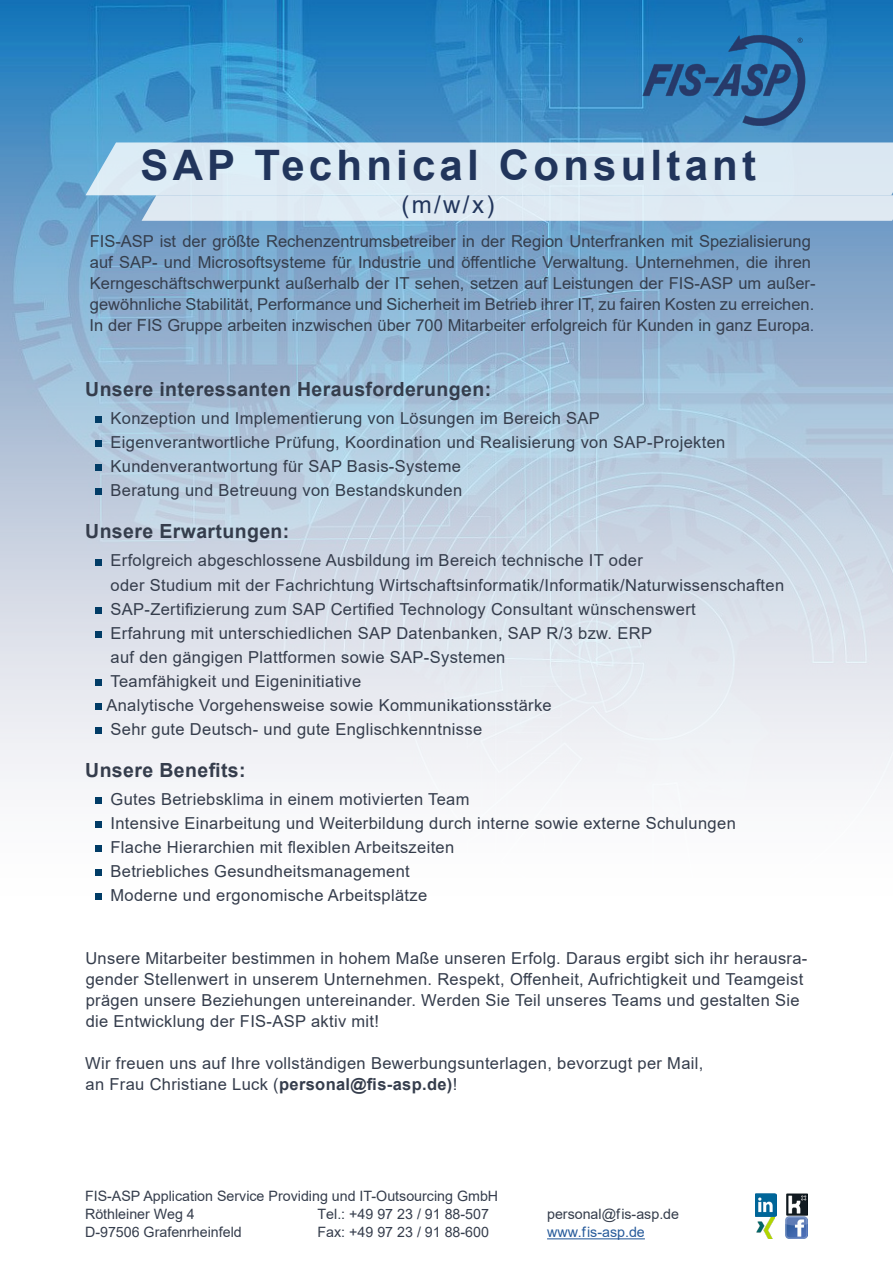
<style>
.page{position:relative;width:893px;height:1276px;background:#fff}
.page>*{position:absolute;margin:0;border:0;box-sizing:border-box;transform-origin:0 0}
.t1{font:700 42px "Arial";letter-spacing:.1em;color:#21355c}
.t2{font:24px "Arial";color:#21355c}
.t3{font:700 19.5px "Arial";letter-spacing:.02em;color:#353d4c}
.t4{font:16.5px/24px "Arial";letter-spacing:.02em;color:#353d4c}
.t5{font:16.5px/21px "Arial";color:#353e4d}
.t6{font:14.25px/18px "Arial";color:#353d4c}
.t7{font:14.25px "Arial";color:#275b9b}
.s1{font-family:"Arial Narrow";color:#21355c}
.s2{font-weight:700}
</style>
<div class="page">
<img style="left:0;top:0;width:893px;height:900px">
<svg style="left:96px;top:417px;width:6px;height:6px"></svg>
<svg style="left:96px;top:441px;width:6px;height:6px"></svg>
<svg style="left:96px;top:465px;width:6px;height:6px"></svg>
<svg style="left:96px;top:489px;width:6px;height:6px"></svg>
<svg style="left:96px;top:559px;width:6px;height:6px"></svg>
<svg style="left:96px;top:607px;width:6px;height:6px"></svg>
<svg style="left:96px;top:631px;width:6px;height:6px"></svg>
<svg style="left:96px;top:679px;width:6px;height:6px"></svg>
<svg style="left:96px;top:703px;width:6px;height:6px"></svg>
<svg style="left:96px;top:727px;width:6px;height:6px"></svg>
<div style="left:96px;top:797px;width:6px;height:7px;background:#013c66"></div>
<div style="left:96px;top:821px;width:6px;height:7px;background:#013c66"></div>
<div style="left:96px;top:845px;width:6px;height:7px;background:#013c66"></div>
<div style="left:96px;top:869px;width:6px;height:7px;background:#013c66"></div>
<div style="left:96px;top:893px;width:6px;height:7px;background:#013c66"></div>
<svg style="left:86px;top:142px;width:807px;height:79px;background:#d6e6f1"></svg>
<hr style="left:547px;top:1238px;width:98px;height:1px;background:#275b9b">
<img style="left:786px;top:1193px;width:22px;height:45px">
<img style="left:756px;top:1194px;width:20px;height:44px">
<img style="left:637px;top:21px;width:171px;height:108px">
<h1 class="t1" style="left:141px;top:136px;width:617px">SAP Technical Consultant</h1>
<h2 class="t2" style="left:401px;top:188px;width:95px">(m/w/x)</h2>
<p class="t5" style="left:90px;top:231px;width:727px">FIS-ASP ist der größte Rechenzentrumsbetreiber in der Region Unterfranken mit Spezialisierung auf SAP- und Microsoftsysteme für Industrie und öffentliche Verwaltung. Unternehmen, die ihren Kerngeschäftschwerpunkt außerhalb der IT sehen, setzen auf Leistungen der FIS-ASP um außer&shy;gewöhnliche Stabilität, Performance und Sicherheit im Betrieb ihrer IT, zu fairen Kosten zu erreichen.<br>In der FIS Gruppe arbeiten inzwischen über 700 Mitarbeiter erfolgreich für Kunden in ganz Europa<span class="s1">.</span></p>
<p class="t3" style="left:85px;top:375px;width:407px">Unsere interessanten Herausforderungen:</p>
<p class="t4" style="left:111px;top:406px;width:616px">Konzeption und Implementierung von Lösungen im Bereich SAP Eigenverantwortliche Prüfung, Koordination und Realisierung von SAP-Projekten Kundenverantwortung für SAP Basis-Systeme<br>Beratung und Betreuung von Bestandskunden</p>
<p class="t3" style="left:85px;top:517px;width:206px">Unsere Erwartungen:</p>
<p class="t4" style="left:106px;top:548px;width:679px">Erfolgreich abgeschlossene Ausbildung im Bereich technische IT oder<br>oder Studium mit der Fachrichtung Wirtschaftsinformatik/Informatik/Naturwissenschaften SAP-Zertifizierung zum SAP Certified Technology Consultant wünschenswert<br>Erfahrung mit unterschiedlichen SAP Datenbanken, SAP R/3 bzw. ERP<br>auf den gängigen Plattformen sowie SAP-Systemen<br>Teamfähigkeit und Eigeninitiative<br>Analytische Vorgehensweise sowie Kommunikationsstärke<br>Sehr gute Deutsch- und gute Englischkenntnisse</p>
<p class="t3" style="left:85px;top:756px;width:162px">Unsere Benefits:</p>
<p class="t4" style="left:111px;top:787px;width:627px">Gutes Betriebsklima in einem motivierten Team<br>Intensive Einarbeitung und Weiterbildung durch interne sowie externe Schulungen Flache Hierarchien mit flexiblen Arbeitszeiten<br>Betriebliches Gesundheitsmanagement<br>Moderne und ergonomische Arbeitsplätze</p>
<p class="t4" style="left:85px;top:947px;width:724px;line-height:21px">Unsere Mitarbeiter bestimmen in hohem Maße unseren Erfolg. Daraus ergibt sich ihr herausra&shy;gender Stellenwert in unserem Unternehmen. Respekt, Offenheit, Aufrichtigkeit und Teamgeist prägen unsere Beziehungen untereinander. Werden Sie Teil unseres Teams und gestalten Sie die Entwicklung der FIS-ASP aktiv mit!</p>
<p class="t4" style="left:85px;top:1052px;width:620px;line-height:21px">Wir freuen uns auf Ihre vollständigen Bewerbungsunterlagen, bevorzugt per Mail, an Frau Christiane Luck (<span class="s2">personal@fis-asp.de)</span>!</p>
<p class="t6" style="left:85px;top:1187px;width:415px">FIS-ASP Application Service Providing und IT-Outsourcing GmbH<br>Röthleiner Weg 4</p>
<p class="t6" style="left:318px;top:1205px;width:173px">Tel.: +49 97 23 / 91 88-507</p>
<p class="t6" style="left:547px;top:1205px;width:134px">personal@f is-asp.de</p>
<p class="t6" style="left:85px;top:1223px;width:158px">D-97506 Grafenrheinfeld</p>
<p class="t6" style="left:318px;top:1223px;width:173px">Fax: +49 97 23 / 91 88-600</p>
<p class="t7" style="left:547px;top:1222px;width:99px">www.f is-asp.de</p>
</div>
